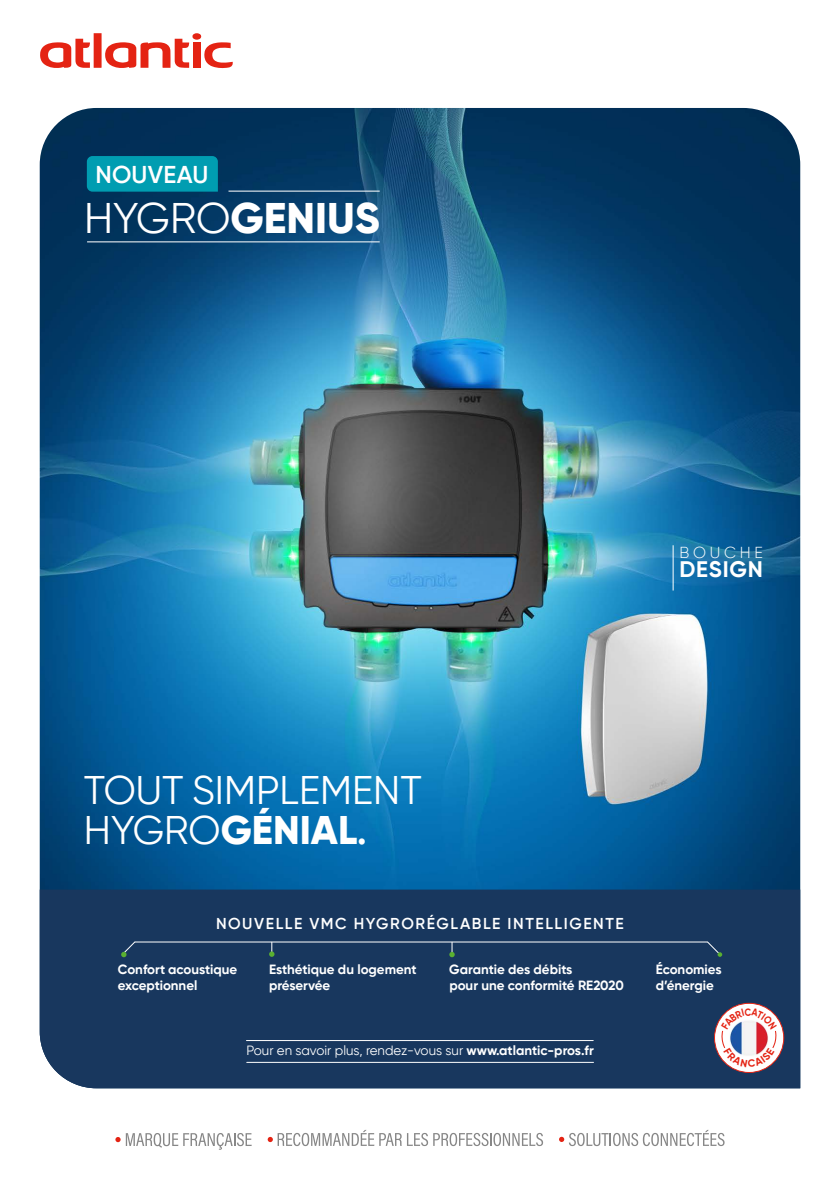
<style>
.page{position:relative;width:840px;height:1191px;background:#fff}
.page>*{position:absolute;margin:0;border:0;box-sizing:border-box;transform-origin:0 0}
.t1{font:800 42.8px "Gilroy";color:#fff}
.t2{font:39.8px/39.8px "Gilroy";color:#fff}
.t3{font:600 24.2px "Gilroy";letter-spacing:.01em;color:#fff}
.t4{font:700 22.4px "Gilroy";letter-spacing:.035em;color:#fff}
.t5{font:600 15.8px "Gilroy";letter-spacing:.1em;color:#fff}
.t6{font:300 15.8px "Gilroy";letter-spacing:.235em;color:#fff}
.t7{font:700 13.4px/16px "Gilroy";color:#fff}
.t8{font:13.4px "Gilroy";color:#fff}
.s1{font-weight:400}
.s2{font-weight:800}
.s3{font-weight:600}
.s4{font-weight:700}
</style>
<div class="page">
<svg style="left:267px;top:1129px;width:275px;height:17px"></svg>
<svg style="left:126px;top:1133px;width:125px;height:16px"></svg>
<svg style="left:115px;top:1137px;width:5px;height:5px"></svg>
<svg style="left:559px;top:1129px;width:165px;height:17px"></svg>
<svg style="left:40px;top:33px;width:193px;height:35px"></svg>
<img style="left:40px;top:108px;width:759px;height:781px">
<hr style="left:228px;top:191px;width:151px;height:1px;background:#fff">
<div style="left:87px;top:156px;width:131px;height:36px;background:#009db1"></div>
<hr style="left:87px;top:241px;width:292px;height:1px;background:#fff">
<hr style="left:672px;top:545px;width:1px;height:45px;background:#fff">
<div style="left:40px;top:889px;width:759px;height:199px;background:#18375e"></div>
<hr style="left:135px;top:941px;width:572px;height:1px;background:#fff">
<svg style="left:269px;top:942px;width:5px;height:15px"></svg>
<svg style="left:449px;top:942px;width:5px;height:15px"></svg>
<svg style="left:706px;top:941px;width:15px;height:16px"></svg>
<svg style="left:121px;top:941px;width:14px;height:16px"></svg>
<svg style="left:714px;top:1003px;width:69px;height:69px"></svg>
<div style="left:714px;top:1003px;width:69px;height:69px;border:1px solid #e42313;border-radius:50%"></div>
<hr style="left:246px;top:1040px;width:347px;height:1px;background:#fff">
<hr style="left:246px;top:1062px;width:347px;height:1px;background:#fff">
<svg style="left:720px;top:1008px;width:56px;height:59px"></svg>
<h3 class="t3" style="left:95px;top:160px;width:114px">NOUVEAU</h3>
<h1 class="t1" style="left:84px;top:190px;width:297px"><span class="s1">HYGRO</span>GENIUS</h1>
<p class="t6" style="left:679px;top:542px;width:85px">BOUCHE</p>
<h3 class="t4" style="left:679px;top:555px;width:85px">DESIGN</h3>
<h2 class="t2" style="left:84px;top:769px;width:339px">TOUT SIMPLEMENT<br>HYGRO<span class="s2">GÉNIAL</span><span class="s3">.</span></h2>
<p class="t5" style="left:216px;top:913px;width:409px">NOUVELLE VMC HYGRORÉGLABLE INTELLIGENTE</p>
<p class="t7" style="left:118px;top:961px;width:121px">Confort acoustique exceptionnel</p>
<p class="t7" style="left:655px;top:961px;width:67px">Économies d’énergie</p>
<p class="t7" style="left:269px;top:961px;width:149px">Esthétique du logement préservée</p>
<p class="t7" style="left:449px;top:961px;width:176px">Garantie des débits<br>pour une conformité RE2020</p>
<p class="t8" style="left:246px;top:1042px;width:348px">Pour en savoir plus, rendez-vous sur <span class="s4">www.atlantic-pros.fr</span></p>
</div>
